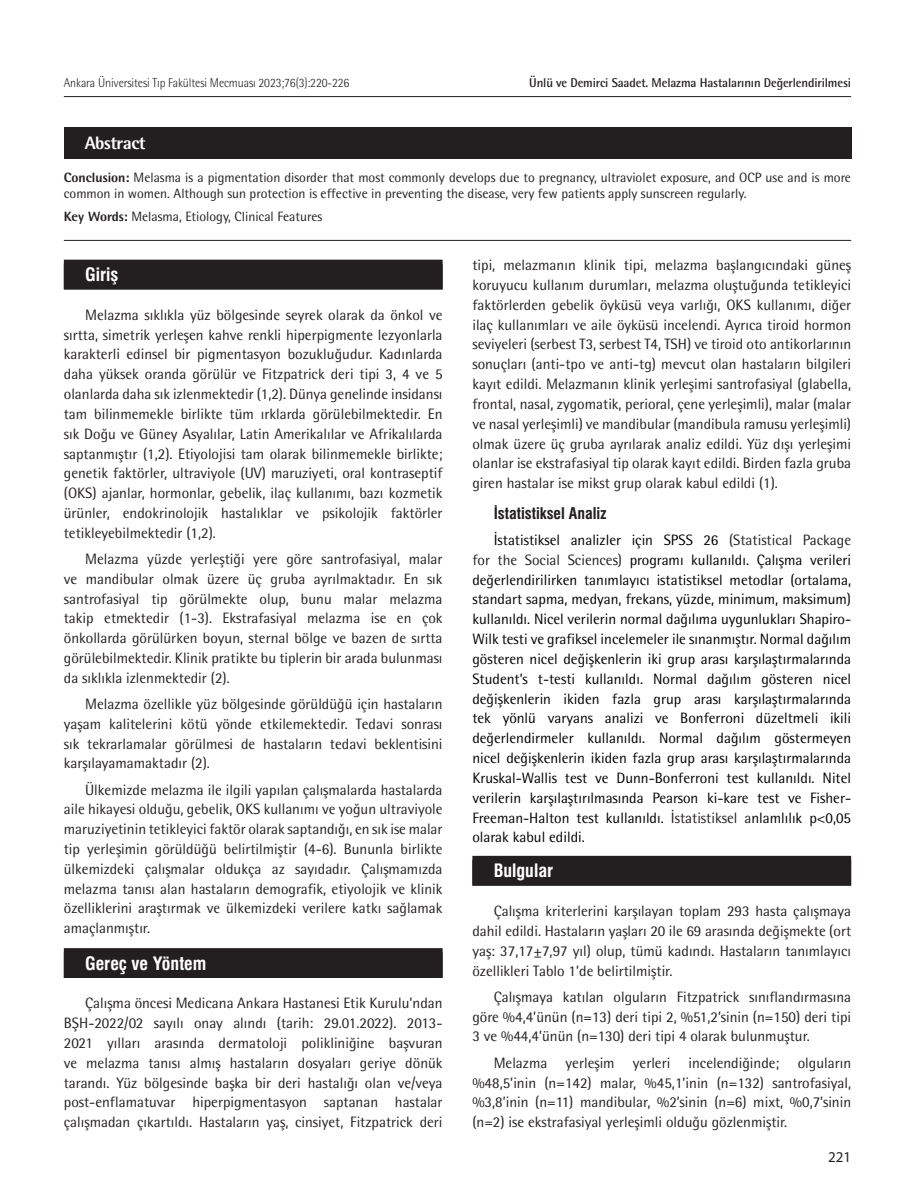
<style>
.page{position:relative;width:915px;height:1191px;background:#fff}
.page>*{position:absolute;margin:0;border:0;box-sizing:border-box;transform-origin:0 0}
.ANA_BASLIK{font:18px "Swiss Condensed Bold Tr";color:#fff}
.t1{font:800 18px "Rotis Semi Sans Std";letter-spacing:-.025em;color:#fff}
.ARA_BASLIK{font:15.75px "Swiss Condensed Bold Tr";color:#231f20}
.YAZI{font:15px/19.8px "Rotis Semi Sans Std";color:#231f20;text-align:justify}
.YAZI-2{font:15px/19.8px "Rotis Semi Sans Std";color:#000;text-align:justify}
.t2{font:15px "Myriad Pro";color:#231f20}
.OZET{font:13.5px/16.5px "Rotis Semi Sans Std";color:#231f20}
.t3{font:300 12.75px "Rotis Semi Sans Std";letter-spacing:-.01em;color:#231f20;scale:.95 1}
.t4{font:700 12.75px "Rotis Semi Sans Std";letter-spacing:-.01em;color:#231f20}
.s1{font-weight:800}
.s2{color:#231f20}
.s3{color:#202122}
</style>
<div class="page">
<hr style="left:64px;top:96px;width:786px;height:1px;background:#231f20">
<div style="left:64px;top:260px;width:378px;height:29px;background:#231f20"></div>
<div style="left:64px;top:948px;width:378px;height:30px;background:#231f20"></div>
<div style="left:472px;top:856px;width:378px;height:29px;background:#231f20"></div>
<div style="left:64px;top:128px;width:786px;height:31px;background:#231f20"></div>
<hr style="left:64px;top:240px;width:786px;height:1px;background:#231f20">
<p class="t3" style="left:64px;top:75px;width:302px">Ankara Üniversitesi Tıp Fakültesi Mecmuası 2023;76(3):220-226</p>
<p class="t4" style="left:529px;top:75px;width:323px">Ünlü ve Demirci Saadet. Melazma Hastalarının Değerlendirilmesi</p>
<p class="t1" style="left:85px;top:132px;width:62px">Abstract</p>
<p class="OZET" style="left:64px;top:169px;width:788px"><span class="s1">Conclusion:</span> Melasma is a pigmentation disorder that most commonly develops due to pregnancy, ultraviolet exposure, and OCP use and is more common in women. Although sun protection is effective in preventing the disease, very few patients apply sunscreen regularly.</p>
<p class="OZET" style="left:64px;top:208px;width:260px"><span class="s1">Key Words:</span> Melasma, Etiology, Clinical Features</p>
<p class="ANA_BASLIK" style="left:85px;top:264px;width:35px">Giriş</p>
<p class="YAZI" style="left:64px;top:305px;width:380px;text-indent:21px">Melazma sıklıkla yüz bölgesinde seyrek olarak da önkol ve sırtta, simetrik yerleşen kahve renkli hiperpigmente lezyonlarla karakterli edinsel bir pigmentasyon bozukluğudur. Kadınlarda daha yüksek oranda görülür ve Fitzpatrick deri tipi 3, 4 ve 5 olanlarda daha sık izlenmektedir (1,2). Dünya genelinde insidansı tam bilinmemekle birlikte tüm ırklarda görülebilmektedir. En sık Doğu ve Güney Asyalılar, Latin Amerikalılar ve Afrikalılarda saptanmıştır (1,2). Etiyolojisi tam olarak bilinmemekle birlikte; genetik faktörler, ultraviyole (UV) maruziyeti, oral kontraseptif (OKS) ajanlar, hormonlar, gebelik, ilaç kullanımı, bazı kozmetik ürünler, endokrinolojik hastalıklar ve psikolojik faktörler tetikleyebilmektedir (1,2).</p>
<p class="YAZI" style="left:64px;top:549px;width:380px;text-indent:21px">Melazma yüzde yerleştiği yere göre santrofasiyal, malar ve mandibular olmak üzere üç gruba ayrılmaktadır. En sık santrofasiyal tip görülmekte olup, bunu malar melazma takip etmektedir (1-3). Ekstrafasiyal melazma ise en çok önkollarda görülürken boyun, sternal bölge ve bazen de sırtta görülebilmektedir. Klinik pratikte bu tiplerin bir arada bulunması da sıklıkla izlenmektedir (2).</p>
<p class="YAZI" style="left:64px;top:694px;width:380px;text-indent:21px">Melazma özellikle yüz bölgesinde görüldüğü için hastaların yaşam kalitelerini kötü yönde etkilemektedir. Tedavi sonrası sık tekrarlamalar görülmesi de hastaların tedavi beklentisini karşılayamamaktadır (2).</p>
<p class="YAZI" style="left:64px;top:779px;width:380px;text-indent:21px">Ülkemizde melazma ile ilgili yapılan çalışmalarda hastalarda aile hikayesi olduğu, gebelik, OKS kullanımı ve yoğun ultraviyole maruziyetinin tetikleyici faktör olarak saptandığı, en sık ise malar tip yerleşimin görüldüğü belirtilmiştir (4-6). Bununla birlikte ülkemizdeki çalışmalar oldukça az sayıdadır. Çalışmamızda melazma tanısı alan hastaların demografik, etiyolojik ve klinik özelliklerini araştırmak ve ülkemizdeki verilere katkı sağlamak amaçlanmıştır.</p>
<p class="ANA_BASLIK" style="left:85px;top:952px;width:123px">Gereç ve Yöntem</p>
<p class="YAZI" style="left:64px;top:993px;width:380px;text-indent:21px">Çalışma öncesi Medicana Ankara Hastanesi Etik Kurulu’ndan BŞH-2022/02 sayılı onay alındı (tarih: 29.01.2022). 2013- 2021 yılları arasında dermatoloji polikliniğine başvuran ve melazma tanısı almış hastaların dosyaları geriye dönük tarandı. Yüz bölgesinde başka bir deri hastalığı olan ve/veya post-enflamatuvar hiperpigmentasyon saptanan hastalar çalışmadan çıkartıldı. Hastaların yaş, cinsiyet, Fitzpatrick deri</p>
<p class="YAZI" style="left:472px;top:255px;width:380px">tipi, melazmanın klinik tipi, melazma başlangıcındaki güneş koruyucu kullanım durumları, melazma oluştuğunda tetikleyici faktörlerden gebelik öyküsü veya varlığı, OKS kullanımı, diğer ilaç kullanımları ve aile öyküsü incelendi. Ayrıca tiroid hormon seviyeleri (serbest T3, serbest T4, TSH) ve tiroid oto antikorlarının sonuçları (anti-tpo ve anti-tg) mevcut olan hastaların bilgileri kayıt edildi. Melazmanın klinik yerleşimi santrofasiyal (glabella, frontal, nasal, zygomatik, perioral, çene yerleşimli), malar (malar ve nasal yerleşimli) ve mandibular (mandibula ramusu yerleşimli) olmak üzere üç gruba ayrılarak analiz edildi. Yüz dışı yerleşimi olanlar ise ekstrafasiyal tip olarak kayıt edildi. Birden fazla gruba giren hastalar ise mikst grup olarak kabul edildi (1).</p>
<p class="ARA_BASLIK" style="left:493px;top:503px;width:114px">İstatistiksel Analiz</p>
<p class="YAZI-2" style="left:472px;top:530px;width:380px;text-indent:21px">İstatistiksel analizler için SPSS 26 <span class="s2">(</span><span class="s3">Statistical Package for the Social Sciences)</span> programı kullanıldı. Çalışma verileri değerlendirilirken tanımlayıcı istatistiksel metodlar (ortalama, standart sapma, medyan, frekans, yüzde, minimum, maksimum) kullanıldı. Nicel verilerin normal dağılıma uygunlukları Shapiro-Wilk testi ve grafiksel incelemeler ile sınanmıştır. Normal dağılım gösteren nicel değişkenlerin iki grup arası karşılaştırmalarında Student’s t-testi kullanıldı. Normal dağılım gösteren nicel değişkenlerin ikiden fazla grup arası karşılaştırmalarında tek yönlü varyans analizi ve Bonferroni düzeltmeli ikili değerlendirmeler kullanıldı. Normal dağılım göstermeyen nicel değişkenlerin ikiden fazla grup arası karşılaştırmalarında Kruskal-Wallis test ve Dunn-Bonferroni test kullanıldı. Nitel verilerin karşılaştırılmasında Pearson ki-kare test ve Fisher-Freeman-Halton test kullanıldı. <span class="s2">İstatistiksel a</span>nlamlılık p&lt;0,05 olarak kabul edildi.</p>
<p class="ANA_BASLIK" style="left:493px;top:860px;width:61px">Bulgular</p>
<p class="YAZI" style="left:472px;top:901px;width:380px;text-indent:21px">Çalışma kriterlerini karşılayan toplam 293 hasta çalışmaya dahil edildi. Hastaların yaşları 20 ile 69 arasında değişmekte (ort yaş: 37,17±7,97 yıl) olup, tümü kadındı. Hastaların tanımlayıcı özellikleri Tablo 1’de belirtilmiştir.</p>
<p class="YAZI" style="left:472px;top:986px;width:380px;text-indent:21px">Çalışmaya katılan olguların Fitzpatrick sınıflandırmasına göre %4,4’ünün (n=13) deri tipi 2, %51,2’sinin (n=150) deri tipi 3 ve %44,4’ünün (n=130) deri tipi 4 olarak bulunmuştur.</p>
<p class="YAZI" style="left:472px;top:1052px;width:380px;text-indent:21px">Melazma yerleşim yerleri incelendiğinde; olguların %48,5’inin (n=142) malar, %45,1’inin (n=132) santrofasiyal, %3,8’inin (n=11) mandibular, %2’sinin (n=6) mixt, %0,7’sinin (n=2) ise ekstrafasiyal yerleşimli olduğu gözlenmiştir.</p>
<p class="t2" style="left:827px;top:1147px;width:25px">221</p>
</div>
